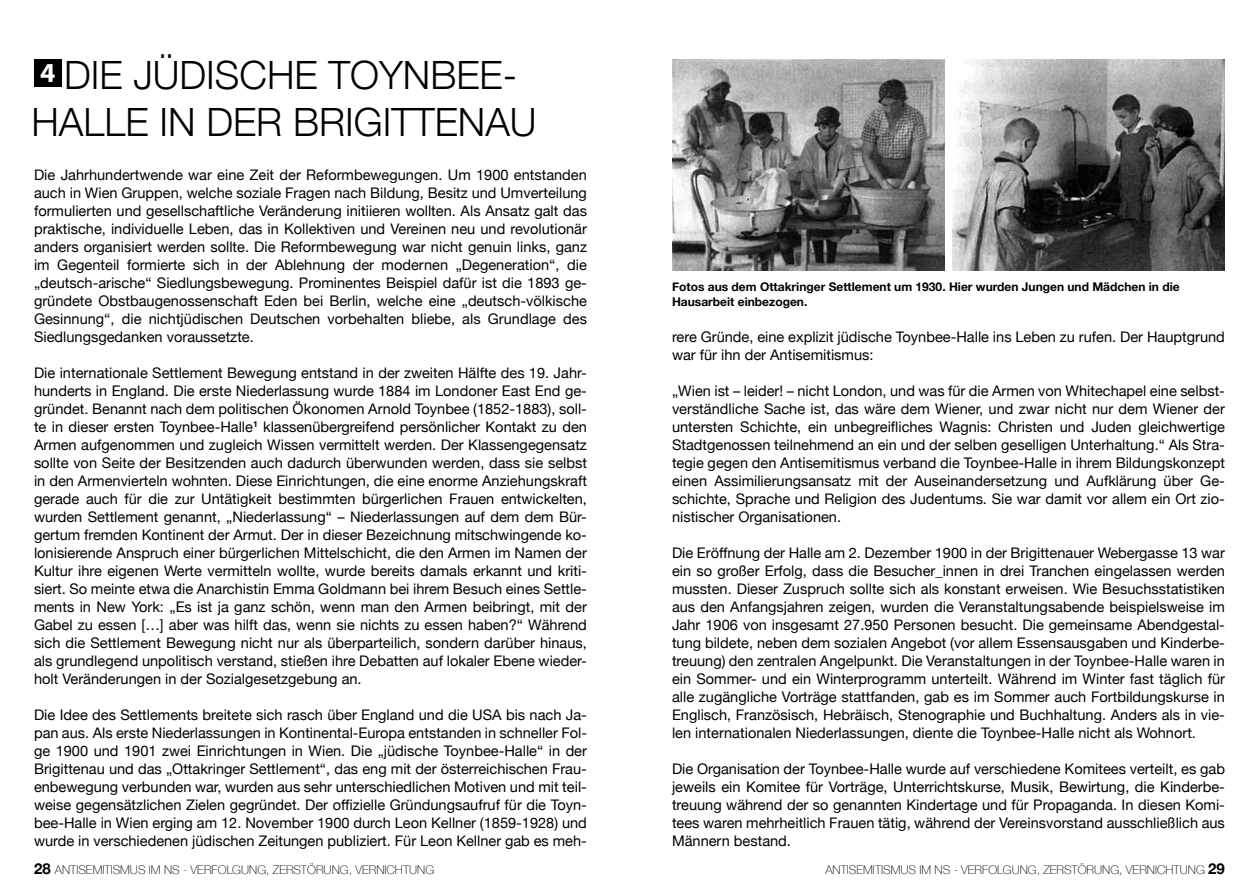
<style>
.page{position:relative;width:1259px;height:893px;background:#fff}
.page>*{position:absolute;margin:0;border:0;box-sizing:border-box;transform-origin:0 0}
.t1{font:300 39px "Helvetica Neue";color:#000}
.t2{font:700 27.45px "Myriad Pro";color:#fff}
.t3{font:14.55px/18px "Helvetica Neue";color:#000;text-align:justify}
.t4{font:100 12px "Helvetica Neue";color:#000}
.t5{font:700 12px/15px "Helvetica Neue";color:#000}
.s1{font-weight:700;font-size:15px}
</style>
<div class="page">
<img style="left:672px;top:60px;width:272px;height:210px">
<img style="left:952px;top:60px;width:273px;height:210px">
<div style="left:34px;top:60px;width:28px;height:27px;background:#000"></div>
<h2 class="t2" style="left:40px;top:55px;width:17px">4</h2>
<h1 class="t1" style="left:64px;top:43px;width:138px">DIE JÜDISC</h1>
<h1 class="t1" style="left:267px;top:43px;width:188px">HE TOYNBEE</h1>
<h1 class="t1" style="left:503px;top:43px;width:16px">-</h1>
<h1 class="t1" style="left:31px;top:90px;width:200px">HALLE IN DER</h1>
<h1 class="t1" style="left:293px;top:90px;width:44px">BRIGI</h1>
<h1 class="t1" style="left:391px;top:90px;width:141px">TTENAU</h1>
<p class="t3" style="left:34px;top:167px;width:554px">Die Jahrhundertwende war eine Zeit der Reformbewegungen. Um 1900 entstanden auch in Wien Gruppen, welche soziale Fragen nach Bildung, Besitz und Umverteilung formulierten und gesellschaftliche Veränderung initiieren wollten. Als Ansatz galt das praktische, individuelle Leben, das in Kollektiven und Vereinen neu und revolutionär anders organisiert werden sollte. Die Reformbewegung war nicht genuin links, ganz im Gegenteil formierte sich in der Ablehnung der modernen „Degeneration“, die „deutsch-arische“ Siedlungsbewegung. Prominentes Beispiel dafür ist die 1893 ge&shy;gründete Obstbaugenossenschaft Eden bei Berlin, welche eine „deutsch-völkische Gesinnung“, die nichtjüdischen Deutschen vorbehalten bliebe, als Grundlage des Siedlungsgedanken voraussetzte.</p>
<p class="t3" style="left:34px;top:365px;width:554px">Die internationale Settlement Bewegung entstand in der zweiten Hälfte des 19. Jahr&shy;hunderts in England. Die erste Niederlassung wurde 1884 im Londoner East End ge&shy;gründet. Benannt nach dem politischen Ökonomen Arnold Toynbee (1852-1883), soll&shy;te in dieser ersten Toynbee-Halle<sup>1</sup> klassenübergreifend persönlicher Kontakt zu den Armen aufgenommen und zugleich Wissen vermittelt werden. Der Klassengegensatz sollte von Seite der Besitzenden auch dadurch überwunden werden, dass sie selbst in den Armenvierteln wohnten. Diese Einrichtungen, die eine enorme Anziehungskraft gerade auch für die zur Untätigkeit bestimmten bürgerlichen Frauen entwickelten, wurden Settlement genannt, „Niederlassung“ – Niederlassungen auf dem dem Bür&shy;gertum fremden Kontinent der Armut. Der in dieser Bezeichnung mitschwingende ko&shy;lonisierende Anspruch einer bürgerlichen Mittelschicht, die den Armen im Namen der Kultur ihre eigenen Werte vermitteln wollte, wurde bereits damals erkannt und kriti&shy;siert. So meinte etwa die Anarchistin Emma Goldmann bei ihrem Besuch eines Settle&shy;ments in New York: „Es ist ja ganz schön, wenn man den Armen beibringt, mit der Gabel zu essen […] aber was hilft das, wenn sie nichts zu essen haben?“ Während sich die Settlement Bewegung nicht nur als überparteilich, sondern darüber hinaus, als grundlegend unpolitisch verstand, stießen ihre Debatten auf lokaler Ebene wieder&shy;holt Veränderungen in der Sozialgesetzgebung an.</p>
<p class="t3" style="left:34px;top:707px;width:554px">Die Idee des Settlements breitete sich rasch über England und die USA bis nach Ja&shy;pan aus. Als erste Niederlassungen in Kontinental-Europa entstanden in schneller Fol&shy;ge 1900 und 1901 zwei Einrichtungen in Wien. Die „jüdische Toynbee-Halle“ in der Brigittenau und das „Ottakringer Settlement“, das eng mit der österreichischen Frau&shy;enbewegung verbunden war, wurden aus sehr unterschiedlichen Motiven und mit teil&shy;weise gegensätzlichen Zielen gegründet. Der offizielle Gründungsaufruf für die Toyn&shy;bee-Halle in Wien erging am 12. November 1900 durch Leon Kellner (1859-1928) und wurde in verschiedenen jüdischen Zeitungen publiziert. Für Leon Kellner gab es meh-</p>
<p class="t5" style="left:672px;top:280px;width:509px">Fotos aus dem Ottakringer Settlement um 1930. Hier wurden Jungen und Mädchen in die<br>Hausarbeit einbezogen.</p>
<p class="t3" style="left:672px;top:329px;width:554px">rere Gründe, eine explizit jüdische Toynbee-Halle ins Leben zu rufen. Der Hauptgrund war für ihn der Antisemitismus:</p>
<p class="t3" style="left:672px;top:383px;width:554px">„Wien ist – leider! – nicht London, und was für die Armen von Whitechapel eine selbst&shy;verständliche Sache ist, das wäre dem Wiener, und zwar nicht nur dem Wiener der untersten Schichte, ein unbegreifliches Wagnis: Christen und Juden gleichwertige Stadtgenossen teilnehmend an ein und der selben geselligen Unterhaltung.“ Als Stra&shy;tegie gegen den Antisemitismus verband die Toynbee-Halle in ihrem Bildungskonzept einen Assimilierungsansatz mit der Auseinandersetzung und Aufklärung über Ge&shy;schichte, Sprache und Religion des Judentums. Sie war damit vor allem ein Ort zio&shy;nistischer Organisationen.</p>
<p class="t3" style="left:672px;top:545px;width:554px">Die Eröffnung der Halle am 2. Dezember 1900 in der Brigittenauer Webergasse 13 war ein so großer Erfolg, dass die Besucher_innen in drei Tranchen eingelassen werden mussten. Dieser Zuspruch sollte sich als konstant erweisen. Wie Besuchsstatistiken aus den Anfangsjahren zeigen, wurden die Veranstaltungsabende beispielsweise im Jahr 1906 von insgesamt 27.950 Personen besucht. Die gemeinsame Abendgestal&shy;tung bildete, neben dem sozialen Angebot (vor allem Essensausgaben und Kinderbe&shy;treuung) den zentralen Angelpunkt. Die Veranstaltungen in der Toynbee-Halle waren in ein Sommer- und ein Winterprogramm unterteilt. Während im Winter fast täglich für alle zugängliche Vorträge stattfanden, gab es im Sommer auch Fortbildungskurse in Englisch, Französisch, Hebräisch, Stenographie und Buchhaltung. Anders als in vie&shy;len internationalen Niederlassungen, diente die Toynbee-Halle nicht als Wohnort.</p>
<p class="t3" style="left:672px;top:761px;width:554px">Die Organisation der Toynbee-Halle wurde auf verschiedene Komitees verteilt, es gab jeweils ein Komitee für Vorträge, Unterrichtskurse, Musik, Bewirtung, die Kinderbe&shy;treuung während der so genannten Kindertage und für Propaganda. In diesen Komi&shy;tees waren mehrheitlich Frauen tätig, während der Vereinsvorstand ausschließlich aus Männern bestand.</p>
<p class="t4" style="left:34px;top:860px;width:402px"><span class="s1">28</span> ANTISEMITISMUS IM NS - VERFOLGUNG, ZERSTÖRUNG, VERNICHTUNG</p>
<p class="t4" style="left:825px;top:860px;width:401px">ANTISEMITISMUS IM NS - VERFOLGUNG, ZERSTÖRUNG, VERNICHTUNG <span class="s1">29</span></p>
</div>
